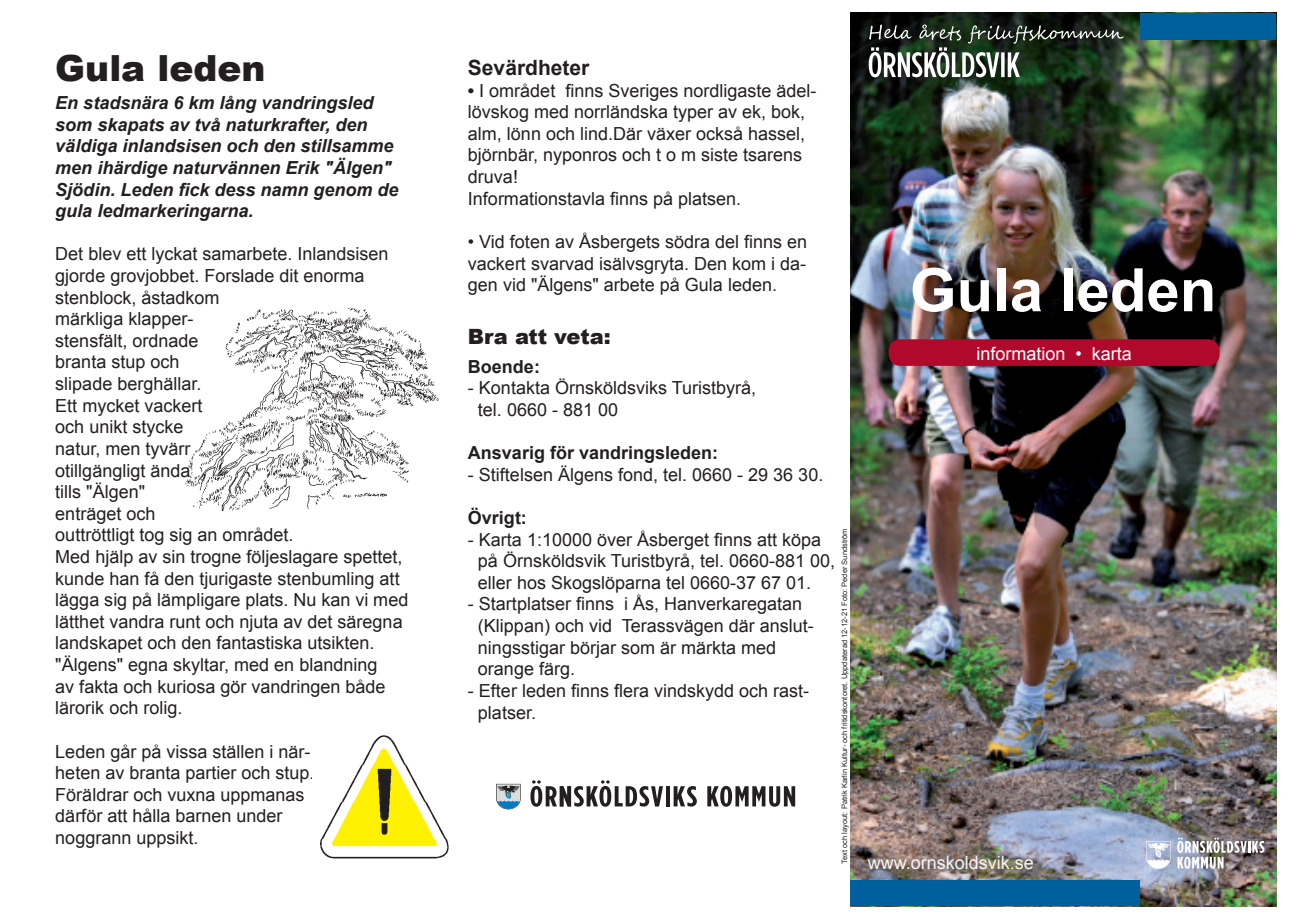
<style>
.page{position:relative;width:1289px;height:919px;background:#fff}
.page>*{position:absolute;margin:0;border:0;box-sizing:border-box;transform-origin:0 0}
.t1{font:700 60px "Arial";color:#fff}
.t2{font:900 36px "Arial";color:#231f20}
.t3{font:700 21px "Arial";color:#231f20}
.t4{font:900 21px "Arial";color:#231f20}
.t5{font:18px/21.6px "Arial";color:#231f20}
.t6{font:italic 700 18px/21.6px "Arial";color:#231f20}
.t7{font:700 18px "Arial";color:#231f20}
.t8{font:18px "Arial";color:#f5f5f6}
.t9{font:18px "Arial";color:#fff}
.t10{font:7.5px "Arial";color:#231f20}
.s1{font-weight:700}
</style>
<div class="page">
<img style="left:850px;top:13px;width:426px;height:893px">
<img style="left:186px;top:308px;width:252px;height:202px">
<img style="left:320px;top:735px;width:129px;height:124px">
<hr style="left:666px;top:786px;width:3px;height:20px;background:#231f20">
<svg style="left:673px;top:786px;width:23px;height:20px"></svg>
<svg style="left:707px;top:785px;width:88px;height:21px"></svg>
<svg style="left:530px;top:780px;width:133px;height:26px"></svg>
<svg style="left:496px;top:783px;width:24px;height:26px"></svg>
<div style="left:1140px;top:13px;width:135px;height:26px;background:#005f9d"></div>
<svg style="left:868px;top:25px;width:255px;height:52px;background:#455346"></svg>
<div style="left:850px;top:880px;width:290px;height:26px;background:#005f9d"></div>
<svg style="left:1146px;top:840px;width:24px;height:29px"></svg>
<svg style="left:1177px;top:837px;width:87px;height:31px"></svg>
<div style="left:888px;top:339px;width:331px;height:27px;background:#b0092c;border-radius:12px"></div>
<h2 class="t2" style="left:55px;top:42px;width:212px">Gula leden</h2>
<p class="t6" style="left:55px;top:92px;width:345px">En stadsnära 6 km lång vandringsled som skapats av två naturkrafter, den väldiga inlandsisen och den stillsamme men ihärdige naturvännen Erik "Älgen" Sjödin. Leden fick dess namn genom de gula ledmarkeringarna.</p>
<p class="t5" style="left:55px;top:243px;width:354px">Det blev ett lyckat samarbete. Inlandsisen gjorde grovjobbet. Forslade dit enorma stenblock, åstadkom<br>märkliga klapper-<br>stensfält, ordnade<br>branta stup och<br>slipade berghällar.<br>Ett mycket vackert<br>och unikt stycke<br>natur, men tyvärr<br>otillgängligt ända<br>tills "Älgen"<br>enträget och<br>outtröttligt tog sig an området.<br>Med hjälp av sin trogne följeslagare spettet, kunde han få den tjurigaste stenbumling att lägga sig på lämpligare plats. Nu kan vi med lätthet vandra runt och njuta av det säregna landskapet och den fantastiska utsikten. "Älgens" egna skyltar, med en blandning<br>av fakta och kuriosa gör vandringen både lärorik och rolig.</p>
<p class="t5" style="left:55px;top:740px;width:261px">Leden går på vissa ställen i när&shy;heten av branta partier och stup.<br>Föräldrar och vuxna uppmanas därför att hålla barnen under noggrann uppsikt.</p>
<p class="t3" style="left:468px;top:54px;width:123px">Sevärdheter</p>
<p class="t5" style="left:468px;top:80px;width:350px"><span class="s1">•</span> I området finns Sveriges nordligaste ädel&shy;lövskog med norrländska typer av ek, bok, alm, lönn och lind.Där växer också hassel, björnbär, nyponros och t o m siste tsarens druva!<br>Informationstavla finns på platsen.</p>
<p class="t5" style="left:468px;top:231px;width:341px;text-align:justify">• Vid foten av Åsbergets södra del finns en vackert svarvad isälvsgryta. Den kom i da&shy;gen vid "Älgens" arbete på Gula leden.</p>
<p class="t4" style="left:468px;top:321px;width:144px">Bra att veta:</p>
<p class="t7" style="left:468px;top:354px;width:73px">Boende:</p>
<p class="t5" style="left:478px;top:377px;width:280px;text-indent:-10px">- Kontakta Örnsköldsviks Turistbyrå, tel. 0660 - 881 00</p>
<p class="t7" style="left:468px;top:441px;width:252px">Ansvarig för vandringsleden:</p>
<p class="t5" style="left:468px;top:464px;width:357px">- Stiftelsen Älgens fond, tel. 0660 - 29 36 30.</p>
<p class="t7" style="left:468px;top:505px;width:61px">Övrigt:</p>
<p class="t5" style="left:478px;top:528px;width:359px;text-indent:-10px">- Karta 1:10000 över Åsberget finns att köpa på Örnsköldsvik Turistbyrå, tel. 0660-881 00, eller hos Skogslöparna tel 0660-37 67 01.</p>
<p class="t5" style="left:478px;top:593px;width:337px;text-indent:-10px">- Startplatser finns i Ås, Hanverkaregatan (Klippan) och vid Terassvägen där anslut&shy;ningsstigar börjar som är märkta med orange färg.</p>
<p class="t5" style="left:478px;top:680px;width:333px;text-indent:-10px">- Efter leden finns flera vindskydd och rast&shy;platser.</p>
<p class="t10" style="left:839px;top:863px;width:337px;rotate:-90deg">Text och layout: Patrik Karlin Kultur- och fritidskontoret. Uppdaterad 12-12-21 Foto: Peder Sundström</p>
<h1 class="t1" style="left:909px;top:250px;width:308px">Gula leden</h1>
<p class="t9" style="left:976px;top:342px;width:157px">information • karta</p>
<p class="t8" style="left:867px;top:851px;width:168px">www.ornskoldsvik.se</p>
</div>
